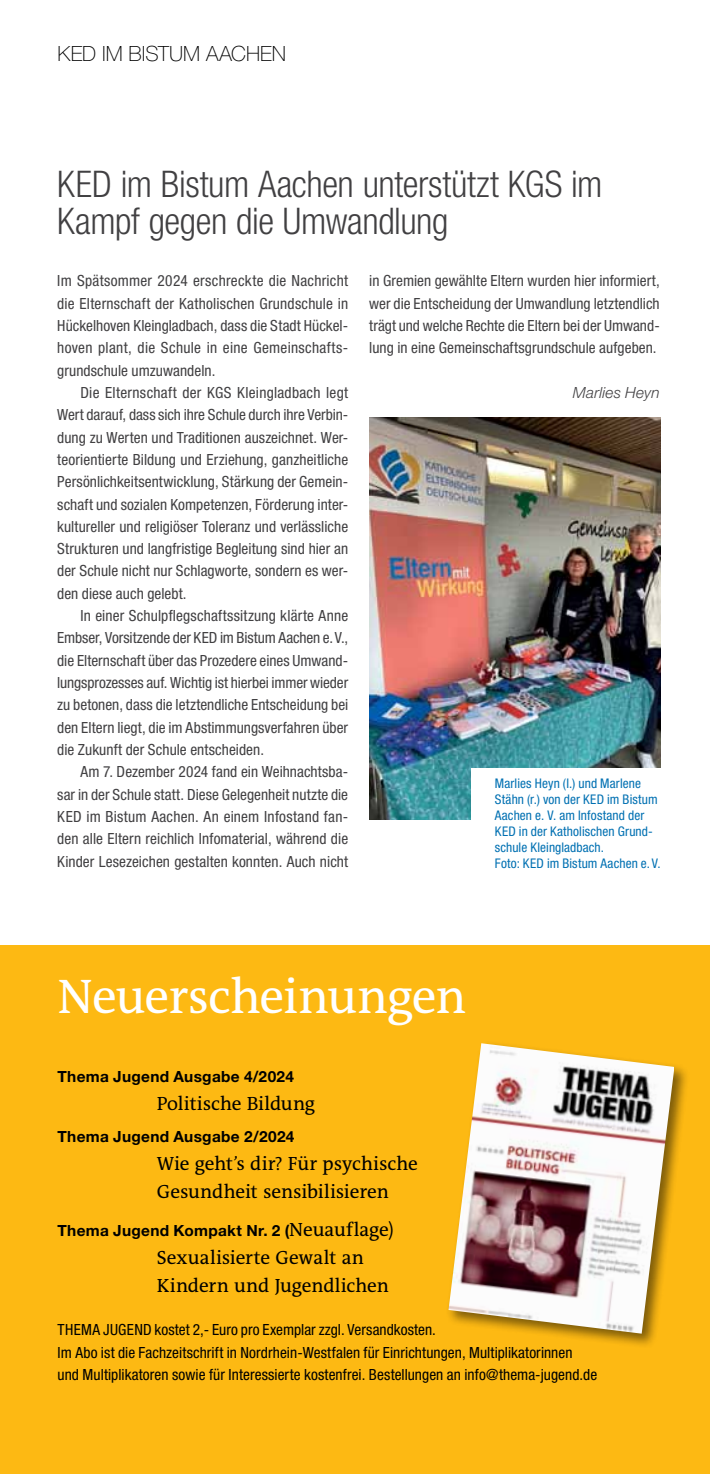
<style>
.page{position:relative;width:710px;height:1474px;background:#fff}
.page>*{position:absolute;margin:0;border:0;box-sizing:border-box;transform-origin:0 0}
.t1{font:49px "The Antiqua Sun";letter-spacing:-.02em;color:#fff}
.t2{font:300 condensed 36.75px/36.8px "Helvetica Neue LT Std";letter-spacing:-.01em;color:#414042}
.t3{font:100 21px "Helvetica Neue LT Std";letter-spacing:.005em;color:#000}
.t4{font:19.25px/28px "The Antiqua Sun";letter-spacing:-.005em;color:#000}
.t5{font:condensed 15.4px/22.4px "Helvetica Neue LT Std";letter-spacing:.005em;color:#414042;text-align:justify}
.t6{font:condensed 15.4px/22.4px "Helvetica Neue LT Std";letter-spacing:.005em;color:#000}
.t7{font:700 15.4px "Helvetica Neue LT Std";letter-spacing:.02em;color:#000}
.t8{font:italic 300 15.4px "Helvetica Neue LT Std";letter-spacing:.01em;color:#414042}
.t9{font:condensed 13.3px/15.9px "Helvetica Neue LT Std";letter-spacing:.01em;color:#0070b2}
.s1{font-family:"The Antiqua Sun";font-weight:400;font-size:19.25px}
</style>
<div class="page">
<img style="left:369px;top:418px;width:291px;height:401px">
<div style="left:471px;top:768px;width:213px;height:125px;background:#fff"></div>
<div style="left:0;top:945px;width:709px;height:528px;background:#fdb913"></div>
<div style="left:445px;top:1040px;width:244px;height:308px;background:#000;opacity:.5"></div>
<img style="left:448px;top:1043px;width:226px;height:290px">
<h3 class="t3" style="left:58px;top:41px;width:14px">KED</h3>
<h3 class="t3" style="left:102px;top:41px;width:185px">IM BISTUM AACHEN</h3>
<h2 class="t2" style="left:57px;top:165px;width:546px">KED im Bistum Aachen unterstützt KGS im<br>Kampf gegen die Umwandlung</h2>
<p class="t5" style="left:57px;top:269px;width:292px">Im Spätsommer 2024 erschreckte die Nachricht die Elternschaft der Katholischen Grundschule in Hückelhoven Kleingladbach, dass die Stadt Hückel&shy;hoven plant, die Schule in eine Gemeinschafts&shy;grundschule umzuwandeln.</p>
<p class="t5" style="left:57px;top:381px;width:292px;text-indent:23px">Die Elternschaft der KGS Kleingladbach legt Wert darauf, dass sich ihre Schule durch ihre Verbin&shy;dung zu Werten und Traditionen auszeichnet. Wer&shy;teorientierte Bildung und Erziehung, ganzheitliche Persönlichkeitsentwicklung, Stärkung der Gemein&shy;schaft und sozialen Kompetenzen, Förderung inter&shy;kultureller und religiöser Toleranz und verlässliche Strukturen und langfristige Begleitung sind hier an der Schule nicht nur Schlagworte, sondern es wer&shy;den diese auch gelebt.</p>
<p class="t5" style="left:57px;top:604px;width:292px;text-indent:23px">In einer Schulpflegschaftssitzung klärte Anne Embser, Vorsitzende der KED im Bistum Aachen e.V., die Elternschaft über das Prozedere eines Umwand&shy;lungsprozesses auf. Wichtig ist hierbei immer wieder zu betonen, dass die letztendliche Entscheidung bei den Eltern liegt, die im Abstimmungsverfahren über die Zukunft der Schule entscheiden.</p>
<p class="t5" style="left:57px;top:760px;width:292px;text-indent:23px">Am 7. Dezember 2024 fand ein Weihnachtsba&shy;sar in der Schule statt. Diese Gelegenheit nutzte die KED im Bistum Aachen. An einem Infostand fan&shy;den alle Eltern reichlich Infomaterial, während die Kinder Lesezeichen gestalten konnten. Auch nicht</p>
<p class="t5" style="left:369px;top:269px;width:292px">in Gremien gewählte Eltern wurden hier informiert, wer die Entscheidung der Umwandlung letztendlich trägt und welche Rechte die Eltern bei der Umwand&shy;lung in eine Gemeinschaftsgrundschule aufgeben.</p>
<p class="t8" style="left:572px;top:383px;width:88px">Marlies Heyn</p>
<p class="t9" style="left:494px;top:775px;width:167px">Marlies Heyn (l.) und Marlene<br>Stähn (r.) von der KED im Bistum<br>Aachen e. V. am Infostand der<br>KED in der Katholischen Grund&shy;schule Kleingladbach.<br>Foto: KED im Bistum Aachen e. V.</p>
<h1 class="t1" style="left:58px;top:970px;width:410px">Neuerscheinungen</h1>
<p class="t7" style="left:58px;top:1066px;width:238px">Thema Jugend Ausgabe 4/2024</p>
<p class="t4" style="left:157px;top:1090px;width:160px">Politische Bildung</p>
<p class="t7" style="left:58px;top:1127px;width:238px">Thema Jugend Ausgabe 2/2024</p>
<p class="t4" style="left:157px;top:1150px;width:262px">Wie geht’s dir? Für psychische<br>Gesundheit sensibilisieren</p>
<p class="t7" style="left:58px;top:1221px;width:338px">Thema Jugend Kompakt Nr. 2 (<span class="s1">Neuauflage)</span></p>
<p class="t4" style="left:157px;top:1244px;width:233px">Sexualisierte Gewalt an<br>Kindern und Jugendlichen</p>
<p class="t6" style="left:58px;top:1318px;width:541px">THEMA JUGEND kostet 2,- Euro pro Exemplar zzgl. Versandkosten.<br>Im Abo ist die Fachzeitschrift in Nordrhein-Westfalen für Einrichtungen, Multiplikatorinnen und Multiplikatoren sowie für Interessierte kostenfrei. Bestellungen an info@thema-jugend.de</p>
</div>
